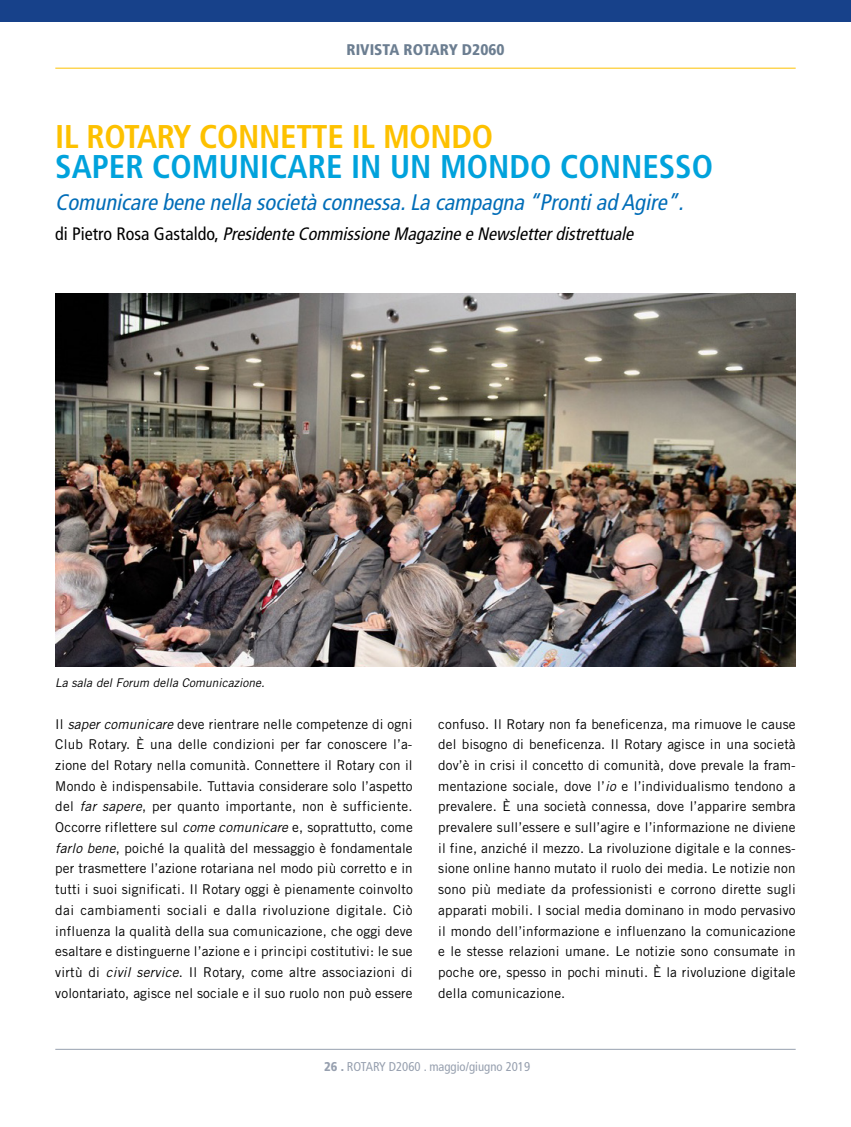
<style>
.page{position:relative;width:851px;height:1127px;background:#fff}
.page>*{position:absolute;margin:0;border:0;box-sizing:border-box;transform-origin:0 0}
.t1{font:700 condensed 32.85px "Frutiger LT Std";color:#00a2dc}
.t2{font:700 condensed 32.85px "Frutiger LT Std";letter-spacing:-.01em;color:#fdc100}
.t3{font:italic condensed 22.5px "Frutiger LT Std";color:#006db8}
.t4{font:italic condensed 18px "Frutiger LT Std";color:#000}
.t5{font:900 condensed 15.45px "Frutiger LT Std";color:#6c7e91}
.t6{font:13.5px/20.7px "Trade Gothic";letter-spacing:.01em;color:#000;text-align:justify}
.t7{font:condensed 12.75px "Frutiger LT Std";color:#97a0af}
.t8{font:italic 12px "Trade Gothic";color:#000}
.s1{font-style:normal}
.s2{font-style:italic}
.s3{font-weight:900}
</style>
<div class="page">
<hr style="left:55px;top:1049px;width:740px;height:1px;background:#97a0af">
<hr style="left:55px;top:68px;width:740px;height:1px;background:#fdc100">
<img style="left:55px;top:294px;width:740px;height:372px">
<div style="left:0;top:0;width:850px;height:21px;background:#17418a"></div>
<p class="t5" style="left:346px;top:40px;width:159px">RIVISTA ROTARY D2060</p>
<h1 class="t2" style="left:55px;top:117px;width:439px">IL ROTARY CONNETTE IL MONDO</h1>
<h1 class="t1" style="left:55px;top:147px;width:659px">SAPER COMUNICARE IN UN MONDO CONNESSO</h1>
<h2 class="t3" style="left:55px;top:189px;width:634px">Comunicare bene nella società connessa.La campagna “Prontiad Agire”.</h2>
<h3 class="t4" style="left:55px;top:223px;width:583px"><span class="s1">d i P i e t r o R o s a G a s t a l d o ,</span> PresidenteCommissioneMagazineeNewsletterdistrettuale</h3>
<p class="t8" style="left:55px;top:675px;width:214px">La sala del Forum della Comunicazione.</p>
<p class="t6" style="left:55px;top:713px;width:359px">Il <span class="s2">saper comunicare</span> deve rientrare nelle competenze di ogni Club Rotary. È una delle condizioni per far conoscere l’a&shy;zione del Rotary nella comunità. Connettere il Rotary con il Mondo è indispensabile. Tuttavia considerare solo l’aspetto del <span class="s2">far sapere</span>, per quanto importante, non è sufficiente.<br>Occorre riflettere sul <span class="s2">come comunicare</span> e, soprattutto, come <span class="s2">farlo bene</span>, poiché la qualità del messaggio è fondamentale per trasmettere l’azione rotariana nel modo più corretto e in tutti i suoi significati. Il Rotary oggi è pienamente coinvolto dai cambiamenti sociali e dalla rivoluzione digitale. Ciò influenza la qualità della sua comunicazione, che oggi deve esaltare e distinguerne l’azione e i principi costitutivi: le sue virtù di <span class="s2">civil service</span>. Il Rotary, come altre associazioni di volontariato, agisce nel sociale e il suo ruolo non può essere</p>
<p class="t6" style="left:438px;top:713px;width:359px">confuso. Il Rotary non fa beneficenza, ma rimuove le cause del bisogno di beneficenza. Il Rotary agisce in una società dov’è in crisi il concetto di comunità, dove prevale la fram&shy;mentazione sociale, dove l’<span class="s2">io</span> e l’individualismo tendono a prevalere. È una società connessa, dove l’apparire sembra prevalere sull’essere e sull’agire e l’informazione ne diviene il fine, anziché il mezzo. La rivoluzione digitale e la connes&shy;sione online hanno mutato il ruolo dei media. Le notizie non sono più mediate da professionisti e corrono dirette sugli apparati mobili. I social media dominano in modo pervasivo il mondo dell’informazione e influenzano la comunicazione e le stesse relazioni umane. Le notizie sono consumate in poche ore, spesso in pochi minuti. È la rivoluzione digitale della comunicazione.</p>
<p class="t7" style="left:324px;top:1059px;width:207px"><span class="s3">26 .</span> ROTARY D2060 . maggio/giugno 2019</p>
</div>
